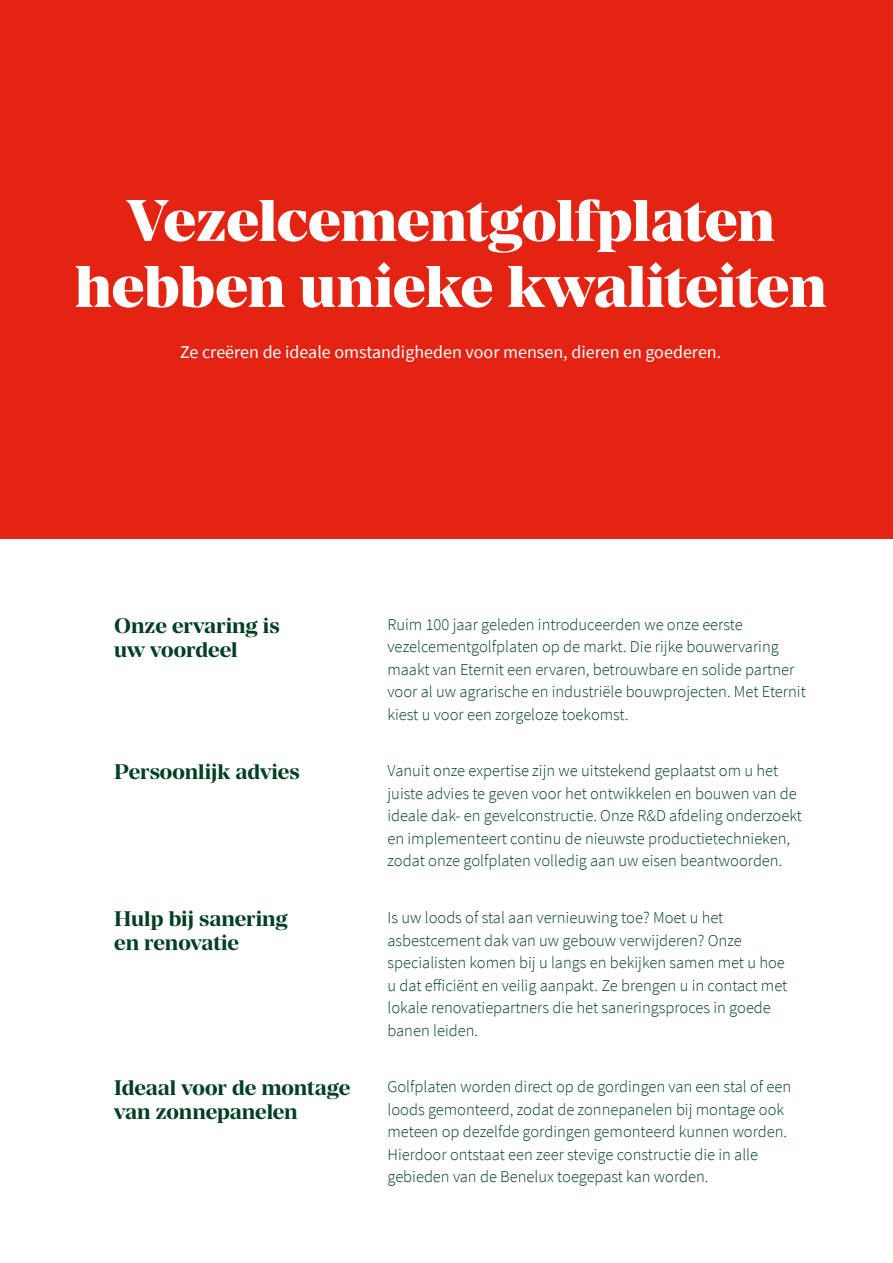
<style>
.page{position:relative;width:893px;height:1263px;background:#fff}
.page>*{position:absolute;margin:0;border:0;box-sizing:border-box;transform-origin:0 0}
.t1{font:800 58.5px/66px "Manier";letter-spacing:-.005em;color:#fff;text-align:center}
.t2{font:700 21px/24px "Manier";letter-spacing:-.005em;color:#003f23}
.t3{font:18px "Source Sans Pro";color:#fff}
.t4{font:300 16.5px/22.5px "Source Sans Pro";color:#003f23}
</style>
<div class="page">
<div style="left:0;top:0;width:893px;height:539px;background:#e42313"></div>
<h1 class="t1" style="left:75px;top:188px;width:753px">Vezelcementgolfplaten hebben unieke kwaliteiten</h1>
<p class="t3" style="left:180px;top:341px;width:542px">Ze creëren de ideale omstandigheden voor mensen, dieren en goederen.</p>
<p class="t2" style="left:114px;top:613px;width:167px">Onze ervaring is uw voordeel</p>
<p class="t4" style="left:387px;top:613px;width:420px">Ruim 100 jaar geleden introduceerden we onze eerste vezelcementgolfplaten op de markt. Die rijke bouwervaring maakt van Eternit een ervaren, betrouwbare en solide partner voor al uw agrarische en industriële bouwprojecten. Met Eternit kiest u voor een zorgeloze toekomst.</p>
<p class="t2" style="left:114px;top:760px;width:187px">Persoonlijk advies</p>
<p class="t4" style="left:387px;top:760px;width:416px">Vanuit onze expertise zijn we uitstekend geplaatst om u het juiste advies te geven voor het ontwikkelen en bouwen van de ideale dak- en gevelconstructie. Onze R&amp;D afdeling onderzoekt en implementeert continu de nieuwste productietechnieken, zodat onze golfplaten volledig aan uw eisen beantwoorden.</p>
<p class="t2" style="left:114px;top:907px;width:175px">Hulp bij sanering en renovatie</p>
<p class="t4" style="left:387px;top:906px;width:401px">Is uw loods of stal aan vernieuwing toe? Moet u het asbestcement dak van uw gebouw verwijderen? Onze specialisten komen bij u langs en bekijken samen met u hoe u dat efficiënt en veilig aanpakt. Ze brengen u in contact met lokale renovatiepartners die het saneringsproces in goede banen leiden.</p>
<p class="t2" style="left:114px;top:1076px;width:237px">Ideaal voor de montage van zonnepanelen</p>
<p class="t4" style="left:387px;top:1075px;width:405px">Golfplaten worden direct op de gordingen van een stal of een loods gemonteerd, zodat de zonnepanelen bij montage ook meteen op dezelfde gordingen gemonteerd kunnen worden.<br>Hierdoor ontstaat een zeer stevige constructie die in alle gebieden van de Benelux toegepast kan worden.</p>
</div>
